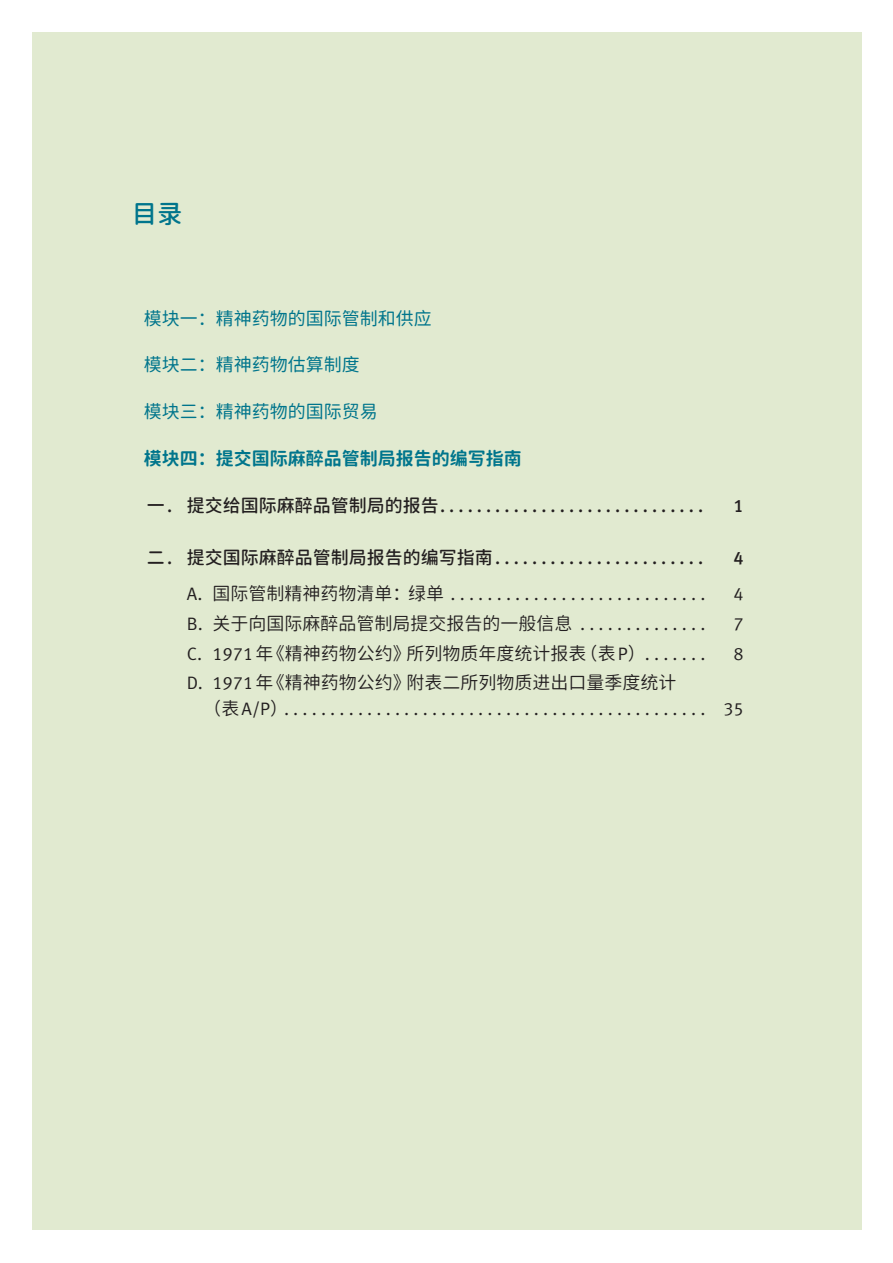
<style>
.page{position:relative;width:893px;height:1263px;background:#fff}
.page>*{position:absolute;margin:0;border:0;box-sizing:border-box;transform-origin:0 0}
.Head_A_-_prelimns{font:25.5px "Resource Han Rounded CN Medium";color:#00758c}
.t1{font:18px/25.5px "Meta OT Norm";color:#231f20}
.t2{font:500 18px "Meta OT";color:#231f20}
.t3{font:18px "Resource Han Rounded CN Normal";color:#231f20}
.t4{font:18px "Resource Han Rounded CN Regular";color:#00758c}
.t5{font:18px "Resource Han Rounded CN Bold";color:#00758c}
.t6{font:18px "Resource Han Rounded CN Medium";color:#231f20}
.s1{font-family:"Meta OT";font-weight:500}
.s2{font-family:"Resource Han Rounded CN Medium";font-weight:400}
.s3{font-family:"Resource Han Rounded CN Normal"}
.s4{font-family:"Meta OT Norm"}
</style>
<div class="page">
<div style="left:32px;top:33px;width:829px;height:1197px;background:#e1ead0"></div>
<p class="Head_A_-_prelimns" style="left:132px;top:199px;width:52px">目录</p>
<p class="t4" style="left:144px;top:308px;width:289px">模块一：精神药物的国际管制和供应</p>
<p class="t4" style="left:144px;top:355px;width:217px">模块二：精神药物估算制度</p>
<p class="t4" style="left:144px;top:401px;width:235px">模块三：精神药物的国际贸易</p>
<p class="t5" style="left:144px;top:448px;width:380px">模块四： 提交国际麻醉品管制局报告的编写指南</p>
<p class="t6" style="left:147px;top:495px;width:27px">一<span class="s1">.</span></p>
<p class="t2" style="left:187px;top:494px;width:518px"><span class="s2">提交给国际麻醉品管制局的报告</span>.............................</p>
<p class="t2" style="left:734px;top:494px;width:12px">1</p>
<p class="t6" style="left:147px;top:548px;width:27px">二<span class="s1">.</span></p>
<p class="t2" style="left:187px;top:547px;width:518px"><span class="s2">提交国际麻醉品管制局报告的编写指南</span>.......................</p>
<p class="t2" style="left:734px;top:547px;width:12px">4</p>
<p class="t1" style="left:187px;top:581px;width:520px">A. <span class="s3">国际管制精神药物清单：绿单</span> ............................</p>
<p class="t1" style="left:734px;top:581px;width:12px">4</p>
<p class="t3" style="left:187px;top:613px;width:520px"><span class="s4">B.</span> 关于向国际麻醉品管制局提交报告的一般信息 <span class="s4">. . . . . . . . . . . . . .</span></p>
<p class="t1" style="left:734px;top:611px;width:12px">7</p>
<p class="t3" style="left:187px;top:643px;width:520px"><span class="s4">C. 1971</span>年《精神药物公约》所列物质年度统计报表（表<span class="s4">P</span>）<span class="s4">. . . . . . .</span></p>
<p class="t1" style="left:734px;top:641px;width:12px">8</p>
<p class="t1" style="left:203px;top:671px;width:542px;text-indent:-17px">D. 1971<span class="s3">年《精神药物公约》附表二所列物质进出口量季度统计<br>（表</span>A/P<span class="s3">）</span>.............................................. 35</p>
</div>
